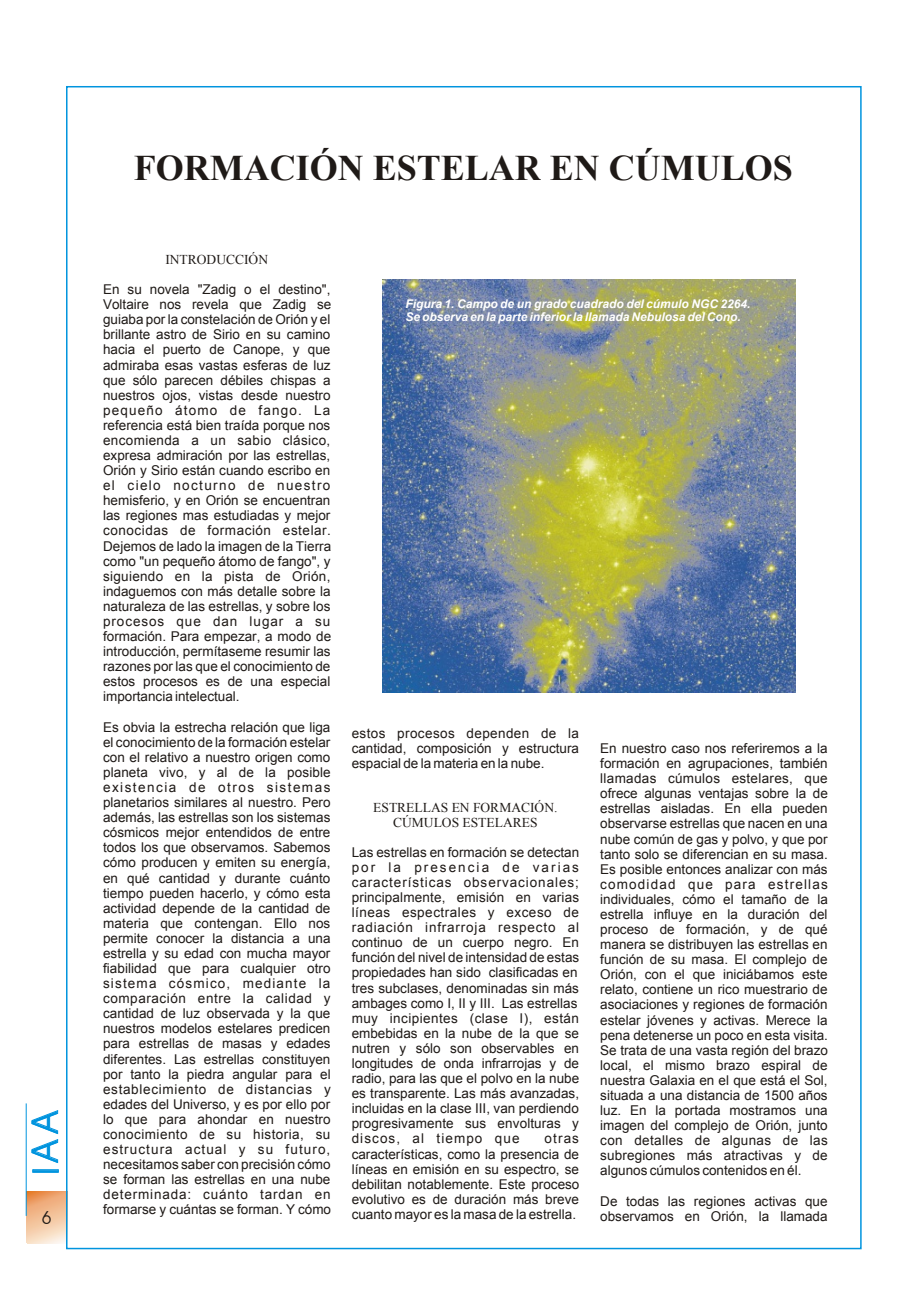
<style>
.page{position:relative;width:915px;height:1307px;background:#fff}
.page>*{position:absolute;margin:0;border:0;box-sizing:border-box;transform-origin:0 0}
.t1{font:700 36px "Times New Roman";color:#1f1a17}
.t2{font:36px "Avant Garde Bk BT";color:#0094de}
.t3{font:18px "Avant Garde Bk BT";color:#1f1a17;scale:.96 1}
.t4{font:13.5px/15.1px "Arial";color:#1f1a17;text-align:justify}
.t5{font:13.5px "Arial";letter-spacing:.035em;color:#1f1a17}
.t6{font:13.5px "Arial";letter-spacing:.025em;color:#1f1a17}
.t7{font:13.5px "Arial";letter-spacing:.085em;color:#1f1a17}
.t8{font:13.5px "Times New Roman";color:#1f1a17}
.t9{font:13.5px "Arial";letter-spacing:.08em;color:#1f1a17}
.t10{font:13.5px "Arial";letter-spacing:.07em;color:#1f1a17}
.t11{font:13.5px "Arial";letter-spacing:.06em;color:#1f1a17}
.t12{font:13.5px "Arial";letter-spacing:.05em;color:#1f1a17}
.t13{font:13.5px "Arial";letter-spacing:.04em;color:#1f1a17}
.t14{font:13.5px "Arial";letter-spacing:.045em;color:#1f1a17}
.t15{font:13.5px "Arial";letter-spacing:.065em;color:#1f1a17}
.t16{font:13.5px "Arial";letter-spacing:.03em;color:#1f1a17}
.t17{font:13.5px "Arial";letter-spacing:.11em;color:#1f1a17}
.t18{font:13.5px "Arial";letter-spacing:.15em;color:#1f1a17}
.t19{font:italic 700 12px/13.4px "Arial";color:#fff}
</style>
<div class="page">
<img style="left:27px;top:1191px;width:39px;height:52px">
<hr style="left:26px;top:1103px;width:1px;height:112px;background:#0094de">
<img style="left:383px;top:280px;width:413px;height:413px">
<h1 class="t2" style="left:30px;top:1174px;width:66px;rotate:-90deg">IAA</h1>
<h2 class="t3" style="left:42px;top:1210px;width:12px">6</h2>
<h1 class="t1" style="left:134px;top:155px;width:661px">FORMACIÓN ESTELAR EN CÚMULOS</h1>
<p class="t8" style="left:165px;top:255px;width:104px">INTRODUCCIÓN</p>
<p class="t4" style="left:103px;top:283px;width:230px">En su novela "Zadig o el destino", Voltaire nos revela que Zadig se guiaba por la constelación de Orión y el brillante astro de Sirio en su camino hacia el puerto de Canope, y que admiraba esas vastas esferas de luz que sólo parecen débiles chispas a nuestros ojos, vistas desde nuestro pequeño átomo de fango. La referencia está bien traída porque nos encomienda a un sabio clásico, expresa admiración por las estrellas, Orión y Sirio están cuando escribo en el cielo nocturno de nuestro hemisferio, y en Orión se encuentran las regiones mas estudiadas y mejor conocidas de formación estelar.<br>Dejemos de lado la imagen de la Tierra como "un pequeño átomo de fango", y siguiendo en la pista de Orión, indaguemos con más detalle sobre la naturaleza de las estrellas, y sobre los procesos que dan lugar a su formación. Para empezar, a modo de introducción, permítaseme resumir las razones por las que el conocimiento de estos procesos es de una especial importancia intelectual.</p>
<p class="t4" style="left:103px;top:720px;width:229px">Es obvia la estrecha relación que liga</p>
<p class="t19" style="left:405px;top:298px;width:347px">Figura 1. Campo de un grado cuadrado del cúmulo NGC 2264.<br>Se observa en la parte inferior la llamada Nebulosa del Cono.</p>
<p class="t16" style="left:352px;top:728px;width:229px">estos procesos dependen de la</p>
<p class="t4" style="left:103px;top:735px;width:229px">el conocimiento de la formación estelar</p>
<p class="t4" style="left:352px;top:742px;width:229px">cantidad, composición y estructura</p>
<p class="t4" style="left:600px;top:742px;width:229px">En nuestro caso nos referiremos a la</p>
<p class="t4" style="left:103px;top:750px;width:229px">con el relativo a nuestro origen como</p>
<p class="t4" style="left:352px;top:757px;width:194px">espacial de la materia en la nube.</p>
<p class="t4" style="left:600px;top:757px;width:229px">formación en agrupaciones, también</p>
<p class="t4" style="left:103px;top:766px;width:229px">planeta vivo, y al de la posible</p>
<p class="t6" style="left:600px;top:773px;width:229px">llamadas cúmulos estelares, que</p>
<p class="t17" style="left:103px;top:782px;width:229px">existencia de otros sistemas</p>
<p class="t4" style="left:600px;top:787px;width:229px">ofrece algunas ventajas sobre la de</p>
<p class="t4" style="left:103px;top:796px;width:229px">planetarios similares al nuestro. Pero</p>
<p class="t8" style="left:373px;top:802px;width:186px">ESTRELLAS EN FORMACIÓN.</p>
<p class="t4" style="left:600px;top:802px;width:229px">estrellas aisladas. En ella pueden</p>
<p class="t4" style="left:103px;top:811px;width:229px">además, las estrellas son los sistemas</p>
<p class="t8" style="left:393px;top:817px;width:146px">CÚMULOS ESTELARES</p>
<p class="t4" style="left:600px;top:817px;width:229px">observarse estrellas que nacen en una</p>
<p class="t4" style="left:103px;top:826px;width:229px">cósmicos mejor entendidos de entre</p>
<p class="t4" style="left:600px;top:832px;width:229px">nube común de gas y polvo, y que por</p>
<p class="t4" style="left:103px;top:841px;width:229px">todos los que observamos. Sabemos</p>
<p class="t4" style="left:352px;top:845px;width:229px">Las estrellas en formación se detectan</p>
<p class="t4" style="left:600px;top:847px;width:229px">tanto solo se diferencian en su masa.</p>
<p class="t4" style="left:103px;top:856px;width:229px">cómo producen y emiten su energía,</p>
<p class="t18" style="left:352px;top:862px;width:229px">por la presencia de varias</p>
<p class="t4" style="left:600px;top:862px;width:229px">Es posible entonces analizar con más</p>
<p class="t4" style="left:103px;top:871px;width:229px">en qué cantidad y durante cuánto</p>
<p class="t10" style="left:352px;top:877px;width:229px">características observacionales;</p>
<p class="t7" style="left:600px;top:879px;width:229px">comodidad que para estrellas</p>
<p class="t4" style="left:103px;top:886px;width:229px">tiempo pueden hacerlo, y cómo esta</p>
<p class="t4" style="left:352px;top:891px;width:229px">principalmente, emisión en varias</p>
<p class="t4" style="left:600px;top:892px;width:229px">individuales, cómo el tamaño de la</p>
<p class="t4" style="left:103px;top:901px;width:229px">actividad depende de la cantidad de</p>
<p class="t13" style="left:352px;top:907px;width:229px">líneas espectrales y exceso de</p>
<p class="t4" style="left:600px;top:908px;width:229px">estrella influye en la duración del</p>
<p class="t4" style="left:103px;top:916px;width:229px">materia que contengan. Ello nos</p>
<p class="t11" style="left:352px;top:922px;width:229px">radiación infrarroja respecto al</p>
<p class="t4" style="left:600px;top:923px;width:229px">proceso de formación, y de qué</p>
<p class="t4" style="left:103px;top:931px;width:229px">permite conocer la distancia a una</p>
<p class="t4" style="left:352px;top:936px;width:229px">continuo de un cuerpo negro. En</p>
<p class="t4" style="left:600px;top:938px;width:229px">manera se distribuyen las estrellas en</p>
<p class="t4" style="left:103px;top:947px;width:229px">estrella y su edad con mucha mayor</p>
<p class="t4" style="left:352px;top:951px;width:229px">función del nivel de intensidad de estas</p>
<p class="t4" style="left:600px;top:953px;width:229px">función de su masa. El complejo de</p>
<p class="t4" style="left:103px;top:962px;width:229px">fiabilidad que para cualquier otro</p>
<p class="t4" style="left:352px;top:966px;width:227px">propiedades han sido clasificadas en</p>
<p class="t4" style="left:600px;top:968px;width:229px">Orión, con el que iniciábamos este</p>
<p class="t7" style="left:103px;top:978px;width:229px">sistema cósmico, mediante la</p>
<p class="t4" style="left:352px;top:981px;width:229px">tres subclases, denominadas sin más</p>
<p class="t4" style="left:600px;top:983px;width:229px">relato, contiene un rico muestrario de</p>
<p class="t14" style="left:103px;top:993px;width:229px">comparación entre la calidad y</p>
<p class="t4" style="left:352px;top:996px;width:227px">ambages como I, II y III. Las estrellas</p>
<p class="t4" style="left:600px;top:998px;width:229px">asociaciones y regiones de formación</p>
<p class="t4" style="left:103px;top:1007px;width:229px">cantidad de luz observada y la que</p>
<p class="t5" style="left:352px;top:1013px;width:229px">muy incipientes (clase I), están</p>
<p class="t4" style="left:600px;top:1013px;width:229px">estelar jóvenes y activas. Merece la</p>
<p class="t4" style="left:103px;top:1022px;width:229px">nuestros modelos estelares predicen</p>
<p class="t4" style="left:352px;top:1026px;width:229px">embebidas en la nube de la que se</p>
<p class="t4" style="left:600px;top:1028px;width:229px">pena detenerse un poco en esta visita.</p>
<p class="t4" style="left:103px;top:1037px;width:229px">para estrellas de masas y edades</p>
<p class="t4" style="left:352px;top:1041px;width:229px">nutren y sólo son observables en</p>
<p class="t4" style="left:600px;top:1043px;width:229px">Se trata de una vasta región del brazo</p>
<p class="t4" style="left:103px;top:1052px;width:229px">diferentes. Las estrellas constituyen</p>
<p class="t4" style="left:352px;top:1057px;width:229px">longitudes de onda infrarrojas y de</p>
<p class="t4" style="left:600px;top:1058px;width:229px">local, el mismo brazo espiral de</p>
<p class="t4" style="left:103px;top:1067px;width:229px">por tanto la piedra angular para el</p>
<p class="t4" style="left:352px;top:1072px;width:229px">radio, para las que el polvo en la nube</p>
<p class="t4" style="left:600px;top:1073px;width:229px">nuestra Galaxia en el que está el Sol,</p>
<p class="t12" style="left:103px;top:1083px;width:229px">establecimiento de distancias y</p>
<p class="t4" style="left:352px;top:1087px;width:229px">es transparente. Las más avanzadas,</p>
<p class="t4" style="left:600px;top:1089px;width:229px">situada a una distancia de 1500 años</p>
<p class="t4" style="left:103px;top:1097px;width:229px">edades del Universo, y es por ello por</p>
<p class="t4" style="left:352px;top:1102px;width:229px">incluidas en la clase III, van perdiendo</p>
<p class="t4" style="left:600px;top:1104px;width:229px">luz. En la portada mostramos una</p>
<p class="t4" style="left:103px;top:1112px;width:229px">lo que para ahondar en nuestro</p>
<p class="t4" style="left:352px;top:1117px;width:229px">progresivamente sus envolturas y</p>
<p class="t4" style="left:600px;top:1119px;width:229px">imagen del complejo de Orión, junto</p>
<p class="t5" style="left:103px;top:1129px;width:229px">conocimiento de su historia, su</p>
<p class="t9" style="left:352px;top:1133px;width:169px">discos, al tiempo que</p>
<p class="t4" style="left:545px;top:1132px;width:36px">otras</p>
<p class="t6" style="left:600px;top:1135px;width:229px">con detalles de algunas de las</p>
<p class="t9" style="left:103px;top:1144px;width:229px">estructura actual y su futuro,</p>
<p class="t4" style="left:352px;top:1147px;width:229px">características, como la presencia de</p>
<p class="t4" style="left:600px;top:1149px;width:229px">subregiones más atractivas y de</p>
<p class="t4" style="left:103px;top:1158px;width:229px">necesitamos saber con precisión cómo</p>
<p class="t4" style="left:352px;top:1162px;width:229px">líneas en emisión en su espectro, se</p>
<p class="t4" style="left:600px;top:1164px;width:203px">algunos cúmulos contenidos en él.</p>
<p class="t4" style="left:103px;top:1173px;width:229px">se forman las estrellas en una nube</p>
<p class="t4" style="left:352px;top:1177px;width:229px">debilitan notablemente. Este proceso</p>
<p class="t15" style="left:103px;top:1189px;width:229px">determinada: cuánto tardan en</p>
<p class="t4" style="left:352px;top:1192px;width:229px">evolutivo es de duración más breve</p>
<p class="t4" style="left:600px;top:1194px;width:229px">De todas las regiones activas que</p>
<p class="t4" style="left:103px;top:1203px;width:230px">formarse y cuántas se forman. Y cómo</p>
<p class="t4" style="left:352px;top:1207px;width:226px">cuanto mayor es la masa de la estrella.</p>
<p class="t4" style="left:600px;top:1209px;width:229px">observamos en Orión, la llamada</p>
</div>
